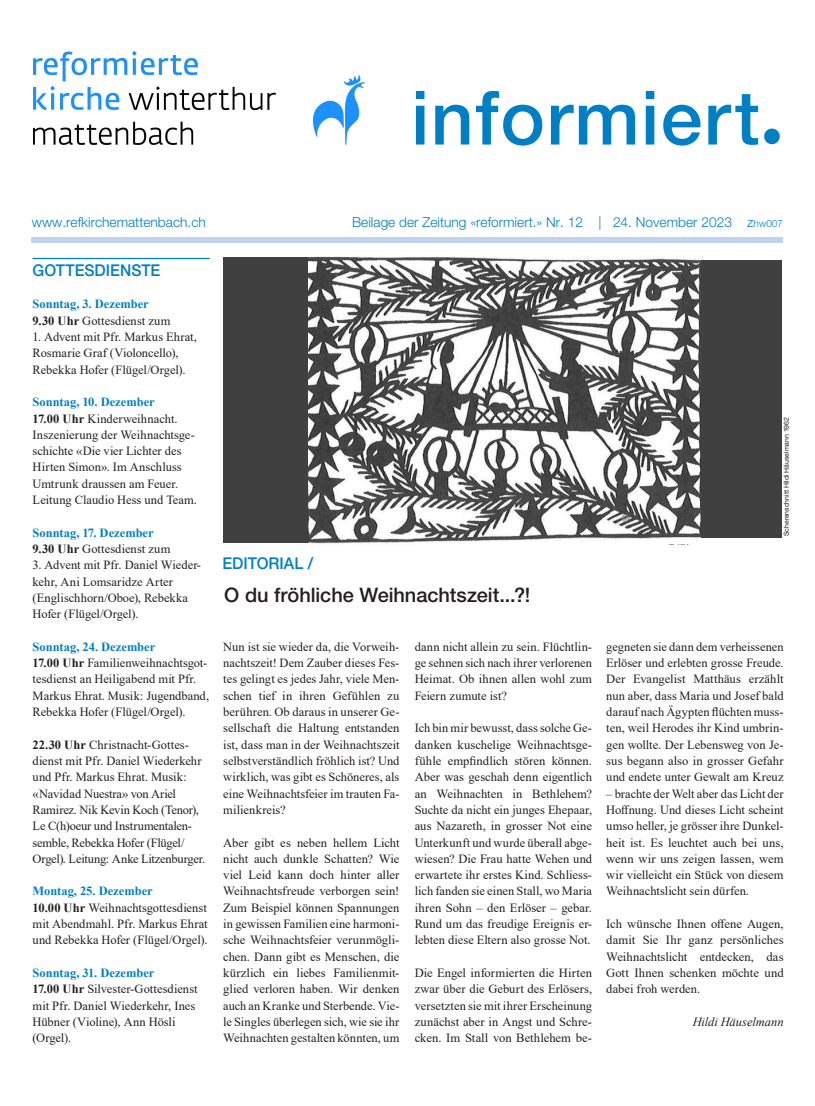
<style>
.page{position:relative;width:815px;height:1106px;background:#fff}
.page>*{position:absolute;margin:0;border:0;box-sizing:border-box;transform-origin:0 0}
.t1{font:500 75px "Helvetica Neue LT Pro";letter-spacing:.02em;color:#007fc4}
.t2{font:500 20px "Helvetica Neue LT Pro";color:#231f20}
.t3{font:500 16.25px "Helvetica Neue LT Pro";color:#007fc4;scale:.96 1}
.t4{font:300 13.75px "Helvetica Neue LT Pro";color:#007fc4}
.t5{font:12.5px/16.2px "Times New Roman";color:#231f20;text-align:justify}
.t6{font:700 12.5px/16.2px "Times New Roman";color:#007fc4}
.t7{font:italic 12.5px "Times New Roman";letter-spacing:-.005em;color:#231f20}
.t8{font:6.88px "Helvetica Neue LT Pro";color:#231f20}
.s1{font-size:10px}
.s2{color:#231f20}
.s3{font-weight:400;color:#231f20}
.s4{font-weight:700;color:#007fc4}
.s5{font-weight:700}
</style>
<div class="page">
<div style="left:31px;top:238px;width:752px;height:5px;background:#c0d3ec"></div>
<img style="left:33px;top:51px;width:332px;height:93px">
<hr style="left:33px;top:258px;width:177px;height:1px;background:#007fc4">
<img style="left:223px;top:256px;width:483px;height:288px">
<div style="left:223px;top:258px;width:84px;height:285px;background:#404040"></div>
<div style="left:702px;top:261px;width:80px;height:277px;background:#404040"></div>
<div style="left:625px;top:538px;width:81px;height:6px;background:#fefefe"></div>
<h1 class="t1" style="left:411px;top:73px;width:373px">informiert<sub>•</sub></h1>
<p class="t4" style="left:32px;top:213px;width:175px">www.refkirchemattenbach.ch</p>
<p class="t4" style="left:352px;top:213px;width:432px">Beilage der Zeitung «reformiert.» Nr. 12 | 24. November 2023 z<span class="s1">hw007</span></p>
<h3 class="t3" style="left:33px;top:260px;width:135px">GOTTESDIENSTE</h3>
<p class="t6" style="left:33px;top:296px;width:139px">Sonntag, 3. Dezember<br><span class="s2">9.30 Uhr</span> <span class="s3">Gottesdienst zum</span></p>
<p class="t5" style="left:33px;top:328px;width:166px;text-align:left">1. Advent mit Pfr. Markus Ehrat,<br>Rosmarie Graf (Violoncello),<br>Rebekka Hofer (Flügel/Orgel).</p>
<p class="t5" style="left:33px;top:393px;width:166px;text-align:left"><span class="s4">Sonntag, 10. Dezember<br></span><span class="s5">17.00 Uhr</span> Kinderweihnacht.<br>Inszenierung der Weihnachtsge&shy;schichte «Die vier Lichter des<br>Hirten Simon». Im Anschluss<br>Umtrunk draussen am Feuer.<br>Leitung Claudio Hess und Team.</p>
<p class="t6" style="left:33px;top:524px;width:139px">Sonntag, 17. Dezember<br><span class="s2">9.30 Uhr</span> <span class="s3">Gottesdienst zum</span></p>
<p class="t5" style="left:33px;top:556px;width:170px;text-align:left">3. Advent mit Pfr. Daniel Wieder&shy;kehr, Ani Lomsaridze Arter (Englischhorn/Oboe), Rebekka<br>Hofer (Flügel/Orgel).</p>
<p class="t5" style="left:33px;top:638px;width:178px;text-align:left"><span class="s4">Sonntag, 24. Dezember<br></span><span class="s5">17.00 Uhr</span> Familienweihnachtsgot&shy;tesdienst an Heiligabend mit Pfr.<br>Markus Ehrat. Musik: Jugendband,<br>Rebekka Hofer (Flügel/Orgel).</p>
<p class="t5" style="left:33px;top:736px;width:174px;text-align:left"><span class="s5">22.30 Uhr</span> Christnacht-Gottes&shy;dienst mit Pfr. Daniel Wiederkehr und Pfr. Markus Ehrat. Musik: «Navidad Nuestra» von Ariel<br>Ramirez. Nik Kevin Koch (Tenor),<br>Le C(h)oeur und Instrumentalen&shy;semble, Rebekka Hofer (Flügel/<br>Orgel). Leitung: Anke Litzenburger.</p>
<p class="t5" style="left:33px;top:882px;width:177px;text-align:left"><span class="s4">Montag, 25. Dezember<br></span><span class="s5">10.00 Uhr</span> Weihnachtsgottesdienst mit Abendmahl. Pfr. Markus Ehrat und Rebekka Hofer (Flügel/Orgel).</p>
<p class="t5" style="left:33px;top:964px;width:167px;text-align:left"><span class="s4">Sonntag, 31. Dezember<br></span><span class="s5">17.00 Uhr</span> Silvester-Gottesdienst mit Pfr. Daniel Wiederkehr, Ines<br>Hübner (Violine), Ann Hösli (Orgel).</p>
<h3 class="t3" style="left:222px;top:554px;width:96px">EDITORIAL /</h3>
<h2 class="t2" style="left:224px;top:583px;width:308px">O du fröhliche Weihnachtszeit...?!</h2>
<p class="t8" style="left:782px;top:536px;width:121px;rotate:-90deg">Scherenschnitt Hildi Häuselmann 1962</p>
<p class="t5" style="left:223px;top:638px;width:178px">Nun ist sie wieder da, die Vorweih&shy;nachtszeit! Dem Zauber dieses Fes&shy;tes gelingt es jedes Jahr, viele Men&shy;schen tief in ihren Gefühlen zu berühren. Ob daraus in unserer Ge&shy;sellschaft die Haltung entstanden ist, dass man in der Weihnachtszeit selbstverständlich fröhlich ist? Und wirklich, was gibt es Schöneres, als eine Weihnachtsfeier im trauten Fa&shy;milienkreis?</p>
<p class="t5" style="left:223px;top:833px;width:178px">Aber gibt es neben hellem Licht nicht auch dunkle Schatten? Wie viel Leid kann doch hinter aller Weihnachtsfreude verborgen sein!<br>Zum Beispiel können Spannungen in gewissen Familien eine harmoni&shy;sche Weihnachtsfeier verunmögli&shy;chen. Dann gibt es Menschen, die kürzlich ein liebes Familienmit&shy;glied verloren haben. Wir denken auch an Kranke und Sterbende. Vie&shy;le Singles überlegen sich, wie sie ihr Weihnachten gestalten könnten, um</p>
<p class="t5" style="left:415px;top:638px;width:179px">dann nicht allein zu sein. Flüchtlin&shy;ge sehnen sich nach ihrer verlorenen Heimat. Ob ihnen allen wohl zum Feiern zumute ist?</p>
<p class="t5" style="left:415px;top:719px;width:179px">Ich bin mir bewusst, dass solche Ge&shy;danken kuschelige Weihnachtsge&shy;fühle empfindlich stören können.<br>Aber was geschah denn eigentlich an Weihnachten in Bethlehem?<br>Suchte da nicht ein junges Ehepaar, aus Nazareth, in grosser Not eine Unterkunft und wurde überall abge&shy;wiesen? Die Frau hatte Wehen und erwartete ihr erstes Kind. Schliess&shy;lich fanden sie einen Stall, wo Maria ihren Sohn – den Erlöser – gebar.<br>Rund um das freudige Ereignis er&shy;lebten diese Eltern also grosse Not.</p>
<p class="t5" style="left:415px;top:964px;width:179px">Die Engel informierten die Hirten zwar über die Geburt des Erlösers, versetzten sie mit ihrer Erscheinung zunächst aber in Angst und Schre&shy;cken. Im Stall von Bethlehem be-</p>
<p class="t5" style="left:606px;top:638px;width:179px">gegneten sie dann dem verheissenen Erlöser und erlebten grosse Freude.<br>Der Evangelist Matthäus erzählt nun aber, dass Maria und Josef bald darauf nach Ägypten flüchten muss&shy;ten, weil Herodes ihr Kind umbrin&shy;gen wollte. Der Lebensweg von Je&shy;sus begann also in grosser Gefahr und endete unter Gewalt am Kreuz</p>
<p class="t5" style="left:606px;top:785px;width:179px">– brachte der Welt aber das Licht der Hoffnung. Und dieses Licht scheint umso heller, je grösser ihre Dunkel&shy;heit ist. Es leuchtet auch bei uns, wenn wir uns zeigen lassen, wem wir vielleicht ein Stück von diesem Weihnachtslicht sein dürfen.</p>
<p class="t5" style="left:606px;top:915px;width:179px">Ich wünsche Ihnen offene Augen, damit Sie Ihr ganz persönliches Weihnachtslicht entdecken, das Gott Ihnen schenken möchte und dabei froh werden.</p>
<p class="t7" style="left:693px;top:1013px;width:92px">Hildi Häuselmann</p>
</div>
